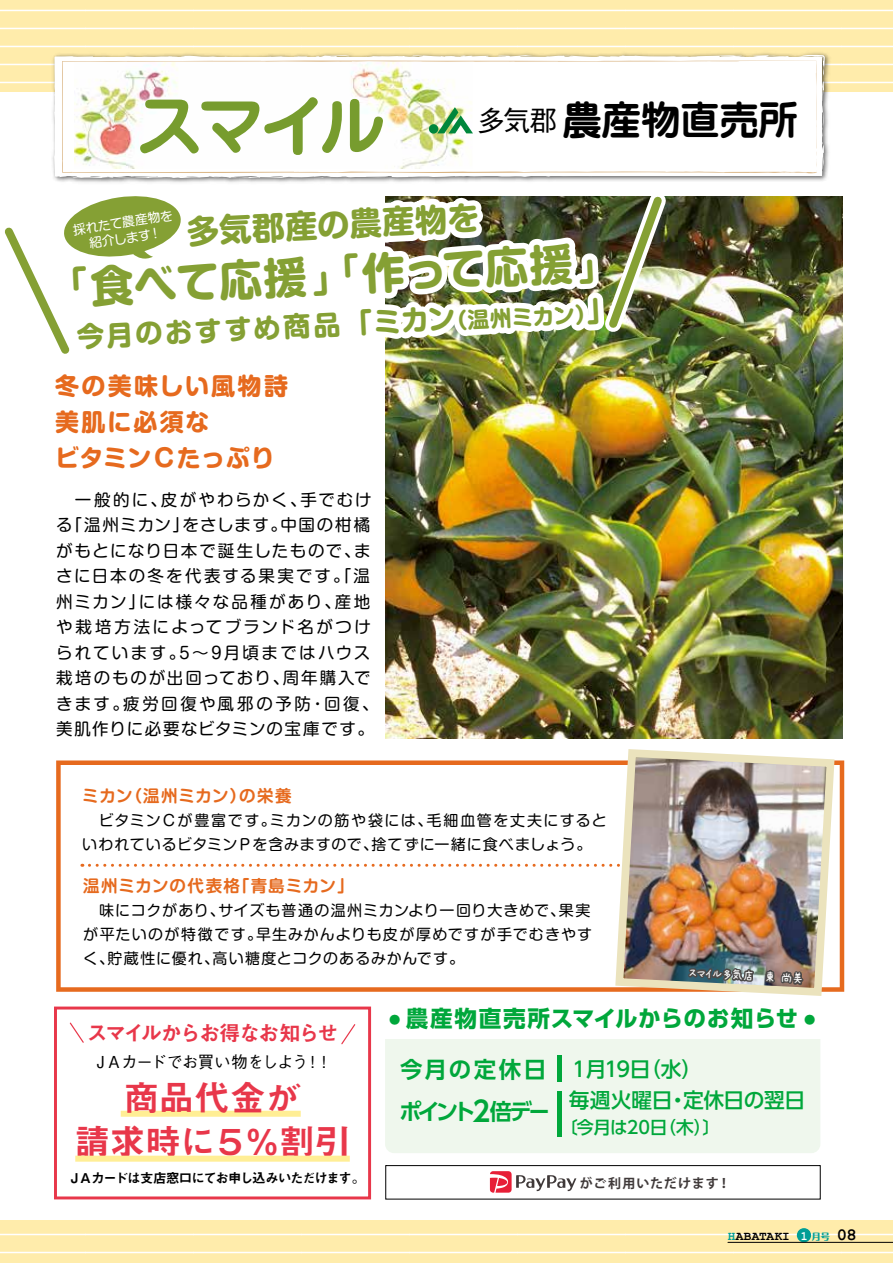
<style>
.page{position:relative;width:893px;height:1263px;background:#fff}
.page>*{position:absolute;margin:0;border:0;box-sizing:border-box;transform-origin:0 0}
.t1{font:700 43.05px "Shin M Go Pro";color:#85a034}
.t2{font:700 40.05px "Jun 501 Pro";letter-spacing:-.025em;color:#000}
.t3{font:35.7px/43.5px "Midashi Go Pro MB31";letter-spacing:-.005em;color:#e8374a;text-align:center}
.t4{font:700 32.25px "Shin M Go Pro";color:#85a034}
.t5{font:700 28.05px "UD Shin Go Pro De";color:#00a73b;scale:.96 1}
.t6{font:500 27.75px "Gothic BBB Pro";color:#000}
.t7{font:700 27.3px "Shin M Go Pro";color:#85a034}
.t8{font:700 24px/36px "Shin M Go Pro";letter-spacing:.07em;color:#e66a1e}
.t9{font:700 22.65px "UD Shin Go Pro";letter-spacing:.02em;color:#00a73b}
.t10{font:700 22.5px/42.2px "UD Shin Go Pro De";letter-spacing:.09em;color:#00a73b;text-align:right}
.t11{font:700 22.5px "UD Shin Go Pro De";letter-spacing:-.015em;color:#00a73b}
.t12{font:700 21.6px "Shin M Go Pro";color:#85a034}
.t13{font:21.45px "Midashi Go Pro MB31";letter-spacing:-.105em;color:#e8374a}
.t14{font:500 20.7px "UD Shin Go Pr 6 N";letter-spacing:-.015em;color:#00a73b}
.t15{font:500 17.7px "UD Shin Go Pr 6 N";letter-spacing:-.045em;color:#00a73b}
.t16{font:700 17.25px "Courier New";color:#000}
.t17{font:16.5px/25.5px "Shin M Go Pro";letter-spacing:.115em;color:#000}
.t18{font:700 16.5px "Shin M Go Pro De";letter-spacing:.055em;color:#e66a1e}
.t19{font:16.5px/25.5px "Shin M Go Pro";letter-spacing:.085em;color:#000}
.t20{font:16.5px "Shin M Go Pro";letter-spacing:.095em;color:#000}
.t21{font:16.5px "Shin M Go Pro";letter-spacing:.15em;color:#000}
.t22{font:500 16.5px "Gothic BBB Pro";letter-spacing:-.065em;color:#000}
.t23{font:16.5px "Shin M Go Pro";letter-spacing:.135em;color:#000}
.t24{font:15px/24px "Shin M Go Pro";letter-spacing:.07em;color:#000}
.t25{font:15px "Shin M Go Pro";letter-spacing:.05em;color:#000}
.t26{font:15px "Shin M Go Pro";letter-spacing:.04em;color:#000}
.t27{font:15px "Shin M Go Pro";letter-spacing:.105em;color:#000}
.t28{font:15px "Shin M Go Pro";letter-spacing:.095em;color:#000}
.t29{font:13.5px "Midashi Go Pro MB31";letter-spacing:-.09em;color:#000}
.t30{font:700 13.05px "Koz Go Pro";letter-spacing:.07em;color:#3f3939}
.t31{font:12.75px/15.8px "Shin M Go Pro";color:#fff}
.t32{font:700 12.75px "Courier New";letter-spacing:.02em;color:#000}
.t33{font:700 12.75px "Courier New";color:#fff;scale:.9 1}
.t34{font:12.3px "AP Japanesefont";color:#fff}
.t35{font:700 11.25px "UD Shin Go Pro";color:#00a73b}
.t36{font:800 9px "Maru Fo Pro";color:#009e96}
.s1{font-family:"Hira Maru Std W6";font-weight:400}
.s2{font-size:28.05px}
.s3{color:#009e96}
</style>
<div class="page">
<div style="left:0;top:1221px;width:893px;height:42px;background:#ffecab"></div>
<hr style="left:842px;top:1252px;width:51px;height:1px;background:#fff">
<hr style="left:842px;top:1234px;width:51px;height:1px;background:#fff">
<hr style="left:734px;top:1252px;width:108px;height:1px;background:#fff">
<hr style="left:734px;top:1234px;width:108px;height:1px;background:#fff">
<hr style="left:626px;top:1252px;width:108px;height:1px;background:#fff">
<hr style="left:626px;top:1234px;width:108px;height:1px;background:#fff">
<hr style="left:518px;top:1252px;width:108px;height:1px;background:#fff">
<hr style="left:518px;top:1234px;width:108px;height:1px;background:#fff">
<hr style="left:410px;top:1252px;width:108px;height:1px;background:#fff">
<hr style="left:410px;top:1234px;width:108px;height:1px;background:#fff">
<hr style="left:302px;top:1252px;width:108px;height:1px;background:#fff">
<hr style="left:302px;top:1234px;width:108px;height:1px;background:#fff">
<hr style="left:194px;top:1252px;width:108px;height:1px;background:#fff">
<hr style="left:194px;top:1234px;width:108px;height:1px;background:#fff">
<hr style="left:86px;top:1252px;width:108px;height:1px;background:#fff">
<hr style="left:86px;top:1234px;width:108px;height:1px;background:#fff">
<hr style="left:0;top:1252px;width:86px;height:1px;background:#fff">
<hr style="left:0;top:1234px;width:86px;height:1px;background:#fff">
<div style="left:0;top:0;width:893px;height:92px;background:#ffecab"></div>
<hr style="left:842px;top:64px;width:51px;height:1px;background:#fff">
<hr style="left:842px;top:28px;width:51px;height:1px;background:#fff">
<hr style="left:842px;top:46px;width:51px;height:1px;background:#fff">
<hr style="left:842px;top:10px;width:51px;height:1px;background:#fff">
<hr style="left:842px;top:82px;width:51px;height:1px;background:#fff">
<hr style="left:734px;top:64px;width:108px;height:1px;background:#fff">
<hr style="left:734px;top:28px;width:108px;height:1px;background:#fff">
<hr style="left:734px;top:46px;width:108px;height:1px;background:#fff">
<hr style="left:734px;top:10px;width:108px;height:1px;background:#fff">
<hr style="left:734px;top:82px;width:108px;height:1px;background:#fff">
<img style="left:825px;top:197px;width:17px;height:541px">
<svg style="left:56px;top:760px;width:788px;height:232px"></svg>
<svg style="left:89px;top:851px;width:522px;height:141px"></svg>
<img style="left:611px;top:759px;width:228px;height:237px">
<div style="left:54px;top:1006px;width:317px;height:193px;border:3px solid #e8374a"></div>
<svg style="left:69px;top:1022px;width:15px;height:21px"></svg>
<svg style="left:341px;top:1024px;width:15px;height:21px"></svg>
<div style="left:121px;top:1111px;width:180px;height:6px;background:#ffee95"></div>
<div style="left:75px;top:1156px;width:275px;height:6px;background:#ffee95"></div>
<div style="left:385px;top:1039px;width:435px;height:114px;background:#eff7ed"></div>
<svg style="left:490px;top:1171px;width:86px;height:22px"></svg>
<div style="left:385px;top:1165px;width:436px;height:34px;border:1px solid #000"></div>
<div style="left:557px;top:1055px;width:5px;height:26px;background:#00a73b"></div>
<div style="left:557px;top:1091px;width:5px;height:45px;background:#00a73b"></div>
<div style="left:798px;top:1229px;width:12px;height:13px;background:#009e96;border-radius:50%"></div>
<div style="left:797px;top:1228px;width:14px;height:14px;border:2px solid #009e96;border-radius:50%"></div>
<hr style="left:728px;top:1242px;width:165px;height:1px;background:#000">
<img style="left:0;top:9px;width:825px;height:796px">
<h2 class="t2" style="left:562px;top:88px;width:238px">農産物直売所</h2>
<h3 class="t6" style="left:477px;top:98px;width:82px">多気郡</h3>
<h3 class="t4" style="left:186px;top:206px;width:294px;rotate:-3deg">多気郡産の農産物を</h3>
<p class="t31" style="left:145px;top:210px;width:28px;text-indent:-74px;rotate:-8deg">採れたて農産物を!</p>
<p class="t31" style="left:88px;top:234px;width:64px;rotate:-8deg">紹介します</p>
<h1 class="t1" style="left:44px;top:255px;width:576px;rotate:-3deg"><span class="s1">「</span>食べて応援<span class="s1">」「</span>作って応援<span class="s1">「</span></h1>
<h3 class="t12" style="left:445px;top:304px;width:131px;rotate:-3deg">（温州ミカン</h3>
<h3 class="t7" style="left:76px;top:315px;width:381px;rotate:-3deg">今月のおすすめ商品<span class="s2">「ミカン</span></h3>
<h3 class="t8" style="left:55px;top:365px;width:234px">冬の美味しい風物詩美肌に必須な<br>ビタミンＣたっぷり</h3>
<p class="t17" style="left:161px;top:485px;width:147px">皮がやわらかく、</p>
<p class="t17" style="left:56px;top:485px;width:112px">　一般的に、</p>
<p class="t17" style="left:300px;top:485px;width:73px">手でむけ</p>
<p class="t17" style="left:56px;top:510px;width:134px">「る 温州ミカン」</p>
<p class="t17" style="left:280px;top:510px;width:91px">中国の柑橘</p>
<p class="t17" style="left:182px;top:510px;width:106px">をさします。</p>
<p class="t20" style="left:56px;top:537px;width:306px">がもとになり日本で誕生したもので、</p>
<p class="t17" style="left:56px;top:561px;width:315px">さに日本の冬を代表する果実です。「温</p>
<p class="t17" style="left:335px;top:587px;width:37px">産地</p>
<p class="t17" style="left:354px;top:536px;width:18px">ま</p>
<p class="t17" style="left:139px;top:587px;width:203px">には様々な品種があり、</p>
<p class="t17" style="left:56px;top:587px;width:90px">州ミカン」</p>
<p class="t21" style="left:56px;top:614px;width:316px">や栽培方法によってブランド名がつけ</p>
<p class="t23" style="left:180px;top:639px;width:192px">5～9月頃まではハウス</p>
<p class="t17" style="left:56px;top:638px;width:131px">られています。</p>
<p class="t17" style="left:123px;top:663px;width:257px;text-indent:-67px">栽培のものが出回っており、<br>疲労回復や風邪の予防・回復、</p>
<p class="t17" style="left:283px;top:663px;width:89px">周年購入で</p>
<p class="t19" style="left:56px;top:689px;width:319px">きます。<br>美肌作りに必要なビタミンの宝庫です。</p>
<p class="t18" style="left:125px;top:782px;width:122px">（温州ミカン）</p>
<p class="t18" style="left:239px;top:782px;width:54px">の栄養</p>
<p class="t18" style="left:82px;top:782px;width:52px">ミカン</p>
<p class="t24" style="left:82px;top:807px;width:195px">　ビタミンＣが豊富です。</p>
<p class="t27" style="left:426px;top:808px;width:182px">毛細血管を丈夫にすると</p>
<p class="t28" style="left:270px;top:808px;width:164px">ミカンの筋や袋には、</p>
<p class="t26" style="left:82px;top:832px;width:297px">いわれているビタミンＰを含みますので、</p>
<p class="t18" style="left:233px;top:872px;width:122px">「青島ミカン「</p>
<p class="t24" style="left:372px;top:831px;width:221px">捨てずに一緒に食べましょう。</p>
<p class="t18" style="left:83px;top:872px;width:159px">温州ミカンの代表格</p>
<p class="t25" style="left:218px;top:898px;width:348px">サイズも普通の温州ミカンより一回り大きめで、</p>
<p class="t25" style="left:83px;top:898px;width:143px">　味にコクがあり、</p>
<p class="t24" style="left:559px;top:897px;width:33px">果実</p>
<p class="t24" style="left:213px;top:921px;width:253px;text-indent:-130px">が平たいのが特徴です。<br>高い糖度とコクのあるみかんです。</p>
<p class="t24" style="left:256px;top:921px;width:338px">早生みかんよりも皮が厚めですが手でむきやす</p>
<p class="t24" style="left:108px;top:945px;width:113px">貯蔵性に優れ、</p>
<p class="t24" style="left:83px;top:945px;width:33px">く、</p>
<p class="t34" style="left:688px;top:966px;width:118px;rotate:3deg">スマイル多気店　東尚美</p>
<h3 class="t13" style="left:86px;top:1016px;width:254px">スマイルからお得なお知らせ</h3>
<p class="t22" style="left:93px;top:1049px;width:241px">ＪＡカードでお買い物をしよう !</p>
<p class="t22" style="left:305px;top:1049px;width:18px">!</p>
<h3 class="t3" style="left:74px;top:1072px;width:278px">商品代金が<br>請求時に５％割引</h3>
<p class="t29" style="left:68px;top:1167px;width:299px">ＪＡカードは支店窓口にてお申し込みいただけます。</p>
<h3 class="t9" style="left:406px;top:1000px;width:394px">農産物直売所スマイルからのお知らせ</h3>
<p class="t35" style="left:389px;top:1010px;width:13px">●</p>
<p class="t35" style="left:804px;top:1010px;width:13px">●</p>
<h3 class="t10" style="left:400px;top:1048px;width:151px">今月の定休日倍デー</h3>
<h3 class="t5" style="left:468px;top:1088px;width:30px">２</h3>
<h3 class="t11" style="left:399px;top:1093px;width:78px">ポイント</h3>
<p class="t14" style="left:586px;top:1052px;width:118px">月19 （日水(</p>
<p class="t14" style="left:569px;top:1052px;width:22px">１</p>
<p class="t14" style="left:683px;top:1083px;width:124px">定休日の翌日</p>
<p class="t14" style="left:569px;top:1083px;width:105px">毎週火曜日</p>
<p class="t15" style="left:569px;top:1113px;width:144px">[今月は20 （日木 [(</p>
<p class="t14" style="left:667px;top:1083px;width:22px">・</p>
<p class="t30" style="left:580px;top:1175px;width:152px">がご利用いただけます!</p>
<p class="t32" style="left:728px;top:1228px;width:64px"><span class="s3">H</span>ABATAKI</p>
<p class="t33" style="left:801px;top:1228px;width:9px">1</p>
<p class="t36" style="left:812px;top:1230px;width:20px">月号</p>
<p class="t16" style="left:837px;top:1224px;width:22px">08</p>
</div>
